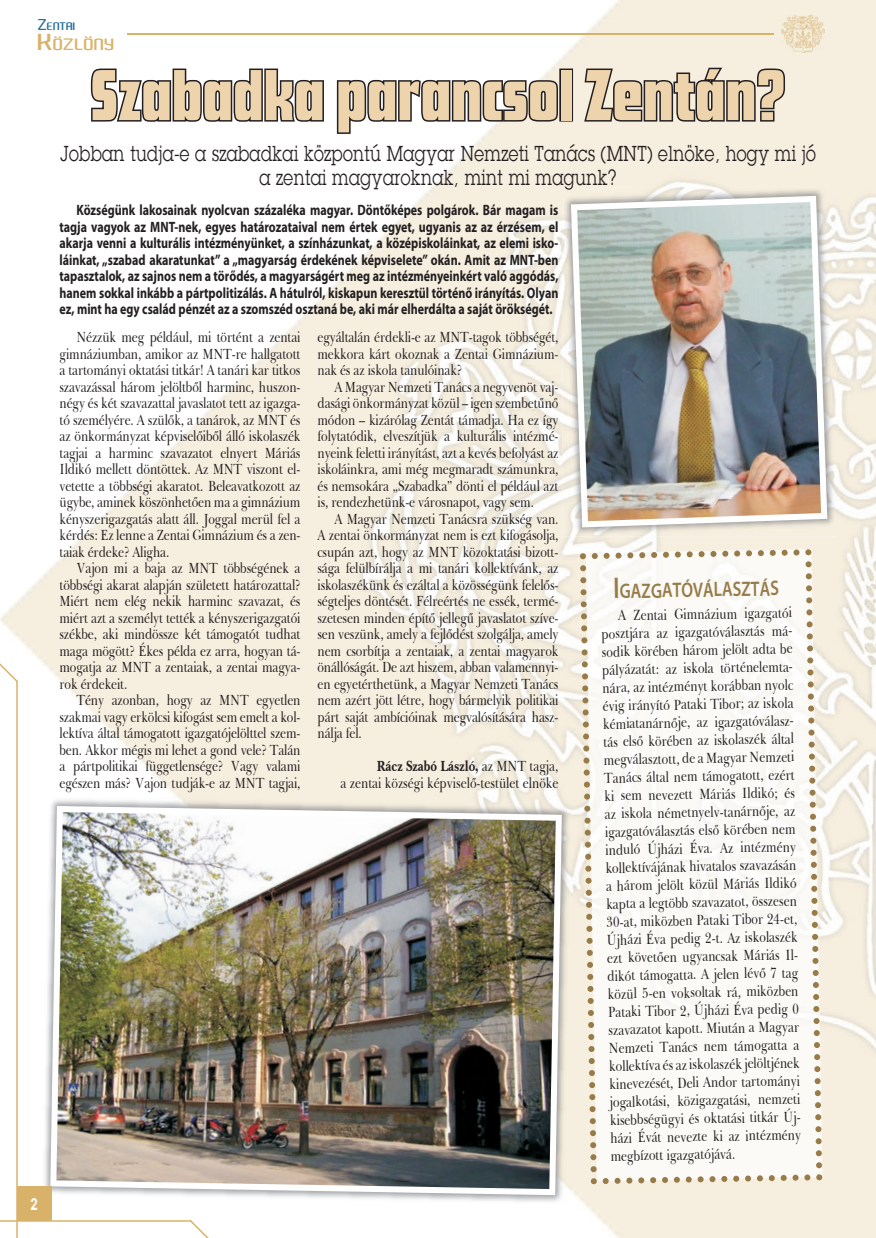
<style>
.page{position:relative;width:876px;height:1238px;background:#fff}
.page>*{position:absolute;margin:0;border:0;box-sizing:border-box;transform-origin:0 0}
.t1{font:75px "Futura Dis PEE";letter-spacing:.02em;color:#edd4ac;scale:.9 1}
.t2{font:21px/24px "Lubalin Graph";letter-spacing:.02em;color:#231f20;text-align:center;scale:.8 1}
.t3{font:600 21px "Myriad Pro";color:#977c49;scale:.8 1}
.t4{font:700 16.5px "Arial";color:#fff;scale:.8 1}
.t5{font:600 15.75px "Aldo";letter-spacing:-.03em;color:#d9b26a;scale:1.6 1}
.t6{font:15px/16.5px "Baskerville BT";letter-spacing:-.01em;color:#231f20;text-align:justify;scale:.8 1}
.t7{font:700 15px/16.5px "Myriad Pro";color:#231f20;text-align:justify;scale:.8 1}
.t8{font:600 10.5px "Aldo";letter-spacing:-.03em;color:#236f99;scale:1.6 1}
.s1{font-size:15px}
.s2{font-size:22.5px}
.s3{font-weight:700}
.s4{font-size:30px}
</style>
<div class="page">
<img style="left:0;top:0;width:876px;height:1237px">
<svg style="left:89px;top:67px;width:236px;height:56px"></svg>
<svg style="left:335px;top:78px;width:226px;height:57px"></svg>
<div style="left:559px;top:69px;width:14px;height:53px;border:3px solid #231f20"></div>
<svg style="left:582px;top:65px;width:204px;height:58px;background:#b1aaa1"></svg>
<svg style="left:580px;top:549px;width:242px;height:635px;fill:#fbfaf6"></svg>
<img style="left:562px;top:187px;width:274px;height:349px">
<img style="left:562px;top:187px;width:54px;height:3px">
<img style="left:571px;top:196px;width:256px;height:331px">
<img style="left:232px;top:797px;width:339px;height:406px">
<img style="left:232px;top:806px;width:330px;height:388px">
<img style="left:0;top:640px;width:232px;height:597px">
<hr style="left:128px;top:33px;width:646px;height:1px;background:#d9b26a">
<img style="left:781px;top:15px;width:44px;height:38px">
<p class="t8" style="left:38px;top:20px;width:25px"><span class="s1">Z</span>ENTAI</p>
<p class="t5" style="left:38px;top:35px;width:50px"><span class="s2">K</span>ÖZLÖNY</p>
<h1 class="t1" style="left:91px;top:58px;width:772px">Szabadka parancsol Zentán?</h1>
<h2 class="t2" style="left:60px;top:141px;width:946px">Jobban tudja-e a szabadkai központú Magyar Nemzeti Tanács (MNT) elnöke, hogy mi jó a zentai magyaroknak, mint mi magunk?</h2>
<p class="t7" style="left:60px;top:201px;width:625px;text-indent:17px">Községünk lakosainak nyolcvan százaléka magyar. Döntőképes polgárok. Bár magam is tagja vagyok az MNT-nek, egyes határozataival nem értek egyet, ugyanis az az érzésem, el akarja venni a kulturális intézményünket, a színházunkat, a középiskoláinkat, az elemi isko&shy;láinkat, „szabad akaratunkat” a „magyarság érdekének képviselete” okán. Amit az MNT-ben tapasztalok, az sajnos nem a törődés, a magyarságért meg az intézményeinkért való aggódás, hanem sokkal inkább a pártpolitizálás. A hátulról, kiskapun keresztül történő irányítás. Olyan ez, mint ha egy család pénzét az a szomszéd osztaná be, aki már elherdálta a saját örökségét.</p>
<p class="t6" style="left:60px;top:328px;width:303px;text-indent:17px">Nézzük meg például, mi történt a zentai gimnáziumban, amikor az MNT-re hallgatott a tartományi oktatási titkár! A tanári kar titkos szavazással három jelöltből harminc, huszon&shy;négy és két szavazattal javaslatot tett az igazga&shy;tó személyére. A szülők, a tanárok, az MNT és az önkormányzat képviselőiből álló iskolaszék tagjai a harminc szavazatot elnyert Máriás Ildikó mellett döntöttek. Az MNT viszont el&shy;vetette a többségi akaratot. Beleavatkozott az ügybe, aminek köszönhetően ma a gimnázium kényszerigazgatás alatt áll. Joggal merül fel a kérdés: Ez lenne a Zentai Gimnázium és a zen&shy;taiak érdeke? Aligha.</p>
<p class="t6" style="left:60px;top:559px;width:303px;text-indent:17px">Vajon mi a baja az MNT többségének a többségi akarat alapján született határozattal?<br>Miért nem elég nekik harminc szavazat, és miért azt a személyt tették a kényszerigazgatói székbe, aki mindössze két támogatót tudhat maga mögött? Ékes példa ez arra, hogyan tá&shy;mogatja az MNT a zentaiak, a zentai magya&shy;rok érdekeit.</p>
<p class="t6" style="left:60px;top:691px;width:303px;text-indent:17px">Tény azonban, hogy az MNT egyetlen szakmai vagy erkölcsi kifogást sem emelt a kol&shy;lektíva által támogatott igazgatójelölttel szem&shy;ben. Akkor mégis mi lehet a gond vele? Talán a pártpolitikai függetlensége? Vagy valami egészen más? Vajon tudják-e az MNT tagjai,</p>
<p class="t6" style="left:317px;top:328px;width:303px">egyáltalán érdekli-e az MNT-tagok többségét, mekkora kárt okoznak a Zentai Gimnázium&shy;nak és az iskola tanulóinak?</p>
<p class="t6" style="left:317px;top:378px;width:303px;text-indent:17px">A Magyar Nemzeti Tanács a negyvenöt vaj&shy;dasági önkormányzat közül – igen szembetűnő módon – kizárólag Zentát támadja. Ha ez így folytatódik, elveszítjük a kulturális intézmé&shy;nyeink feletti irányítást, azt a kevés befolyást az iskoláinkra, ami még megmaradt számunkra, és nemsokára „Szabadka” dönti el például azt is, rendezhetünk-e városnapot, vagy sem.</p>
<p class="t6" style="left:317px;top:510px;width:303px;text-indent:17px">A Magyar Nemzeti Tanácsra szükség van.<br>A zentai önkormányzat nem is ezt kifogásolja, csupán azt, hogy az MNT közoktatási bizott&shy;sága felülbírálja a mi tanári kollektívánk, az iskolaszékünk és ezáltal a közösségünk felelős&shy;ségteljes döntését. Félreértés ne essék, termé&shy;szetesen minden építő jellegű javaslatot szíve&shy;sen veszünk, amely a fejlődést szolgálja, amely nem csorbítja a zentaiak, a zentai magyarok önállóságát. De azt hiszem, abban valamennyi&shy;en egyetérthetünk, a Magyar Nemzeti Tanács nem azért jött létre, hogy bármelyik politikai párt saját ambícióinak megvalósítására hasz&shy;nálja fel.</p>
<p class="t6" style="left:341px;top:757px;width:274px;text-align:right"><span class="s3">Rácz Szabó László,</span> az MNT tagja,<br>a zentai községi képviselő-testület elnöke</p>
<p class="t4" style="left:30px;top:1193px;width:11px">2</p>
<h2 class="t3" style="left:613px;top:577px;width:209px;rotate:-1deg"><span class="s4">I</span>GAZGATÓVÁLASZTÁS</h2>
<p class="t6" style="left:601px;top:606px;width:250px;line-height:18px;text-align:left;text-indent:17px;rotate:-1deg">A Zentai Gimnázium igazgatói posztjára az igazgatóválasztás má&shy;sodik körében három jelölt adta be pályázatát: az iskola történelemta&shy;nára, az intézményt korábban nyolc évig irányító Pataki Tibor; az iskola kémiatanárnője, az igazgatóválasz&shy;tás első körében az iskolaszék által megválasztott, de a Magyar Nemzeti Tanács által nem támogatott, ezért ki sem nevezett Máriás Ildikó; és az iskola németnyelv-tanárnője, az igazgatóválasztás első körében nem induló Újházi Éva. Az intézmény kollektívájának hivatalos szavazásán a három jelölt közül Máriás Ildikó kapta a legtöbb szavazatot, összesen 30-at, miközben Pataki Tibor 24-et, Újházi Éva pedig 2-t. Az iskolaszék ezt követően ugyancsak Máriás Il&shy;dikót támogatta. A jelen lévő 7 tag közül 5-en voksoltak rá, miközben Pataki Tibor 2, Újházi Éva pedig 0 szavazatot kapott. Miután a Magyar Nemzeti Tanács nem támogatta a kollektíva és az iskolaszék jelöltjének kinevezését, Deli Andor tartományi jogalkotási, közigazgatási, nemzeti kisebbségügyi és oktatási titkár Új&shy;házi Évát nevezte ki az intézmény megbízott igazgatójává.</p>
</div>
